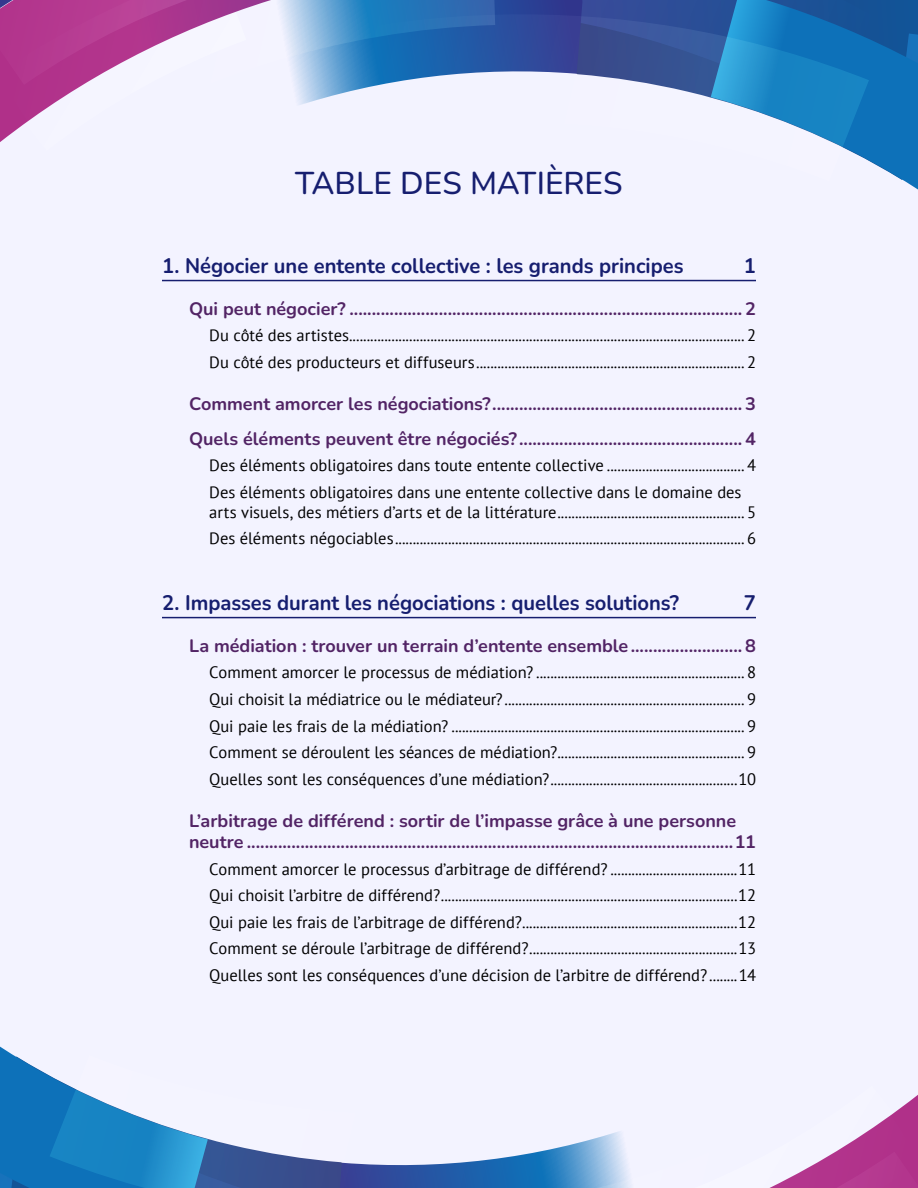
<style>
.page{position:relative;width:918px;height:1188px;background:#f3f3ff}
.page>*{position:absolute;margin:0;border:0;box-sizing:border-box;transform-origin:0 0}
.t1{font:500 31.5px "Nunito";color:#161e6f}
.t2{font:700 21px "Nunito";color:#161e6f;scale:.96 1}
.t3{font:700 18px/21.6px "Nunito";color:#522465}
.t4{font:16.5px/19.8px "PT Sans";color:#000}
</style>
<div class="page">
<div style="left:583px;top:0;width:128px;height:14px;background:#304d98"></div>
<svg style="left:711px;top:0;width:207px;height:282px"></svg>
<svg style="left:583px;top:14px;width:286px;height:167px"></svg>
<svg style="left:0;top:0;width:583px;height:142px"></svg>
<svg style="left:0;top:1046px;width:50px;height:142px;background:#267ec0"></svg>
<svg style="left:567px;top:1131px;width:64px;height:57px"></svg>
<svg style="left:50px;top:1076px;width:517px;height:112px"></svg>
<svg style="left:769px;top:1095px;width:149px;height:93px"></svg>
<hr style="left:162px;top:280px;width:594px;height:1px;background:#161e6f">
<hr style="left:162px;top:617px;width:594px;height:1px;background:#161e6f">
<h2 class="t1" style="left:295px;top:161px;width:329px">TABLE DES MATIÈRES</h2>
<p class="t2" style="left:162px;top:251px;width:545px">1. Négocier une entente collective : les grands principes</p>
<p class="t2" style="left:744px;top:251px;width:14px">1</p>
<p class="t3" style="left:189px;top:297px;width:569px">Qui peut négocier? ........................................................................................ 2</p>
<p class="t4" style="left:209px;top:325px;width:548px">Du côté des artistes................................................................................................................ 2</p>
<p class="t4" style="left:209px;top:352px;width:548px">Du côté des producteurs et diffuseurs............................................................................ 2</p>
<p class="t3" style="left:189px;top:392px;width:569px">Comment amorcer les négociations?........................................................ 3</p>
<p class="t3" style="left:189px;top:427px;width:569px">Quels éléments peuvent être négociés?.................................................. 4</p>
<p class="t4" style="left:209px;top:455px;width:548px">Des éléments obligatoires dans toute entente collective ....................................... 4</p>
<p class="t4" style="left:209px;top:482px;width:548px">Des éléments obligatoires dans une entente collective dans le domaine des arts visuels, des métiers d’arts et de la littérature..................................................... 5</p>
<p class="t4" style="left:209px;top:528px;width:548px">Des éléments négociables................................................................................................... 6</p>
<p class="t2" style="left:162px;top:588px;width:540px">2. Impasses durant les négociations : quelles solutions?</p>
<p class="t2" style="left:744px;top:588px;width:14px">7</p>
<p class="t3" style="left:189px;top:634px;width:569px">La médiation : trouver un terrain d’entente ensemble......................... 8</p>
<p class="t4" style="left:209px;top:662px;width:548px">Comment amorcer le processus de médiation? ........................................................... 8</p>
<p class="t4" style="left:209px;top:689px;width:548px">Qui choisit la médiatrice ou le médiateur?.................................................................... 9</p>
<p class="t4" style="left:209px;top:716px;width:548px">Qui paie les frais de la médiation? ................................................................................... 9</p>
<p class="t4" style="left:209px;top:742px;width:548px">Comment se déroulent les séances de médiation?..................................................... 9</p>
<p class="t4" style="left:209px;top:769px;width:548px">Quelles sont les conséquences d’une médiation?.....................................................10</p>
<p class="t3" style="left:189px;top:809px;width:569px">L’arbitrage de différend : sortir de l’impasse grâce à une personne neutre .............................................................................................................11</p>
<p class="t4" style="left:209px;top:859px;width:548px">Comment amorcer le processus d’arbitrage de différend? ....................................11</p>
<p class="t4" style="left:209px;top:885px;width:548px">Qui choisit l’arbitre de différend?....................................................................................12</p>
<p class="t4" style="left:209px;top:912px;width:548px">Qui paie les frais de l’arbitrage de différend?.............................................................12</p>
<p class="t4" style="left:209px;top:938px;width:548px">Comment se déroule l’arbitrage de différend?...........................................................13</p>
<p class="t4" style="left:209px;top:965px;width:548px">Quelles sont les conséquences d’une décision de l’arbitre de différend? ........14</p>
</div>
